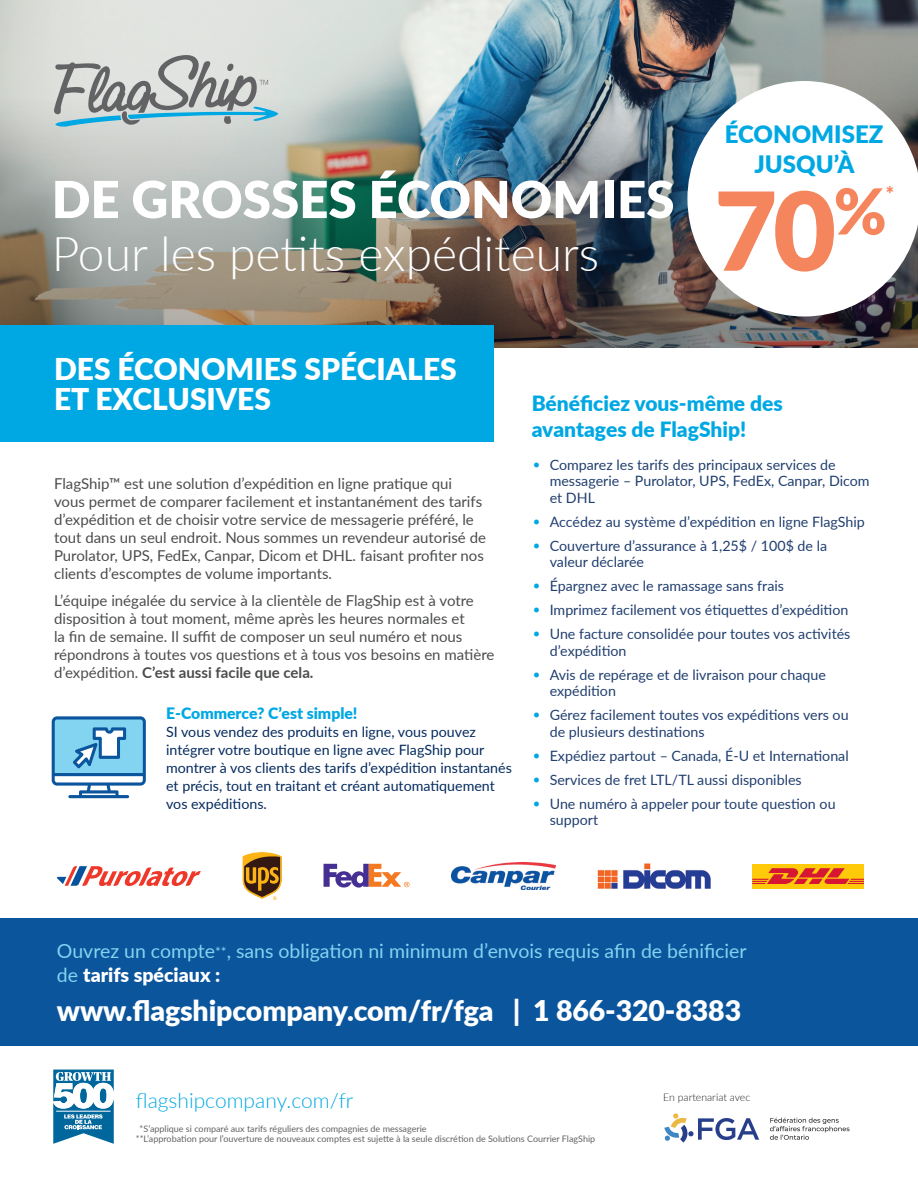
<style>
.page{position:relative;width:918px;height:1188px;background:#fff}
.page>*{position:absolute;margin:0;border:0;box-sizing:border-box;transform-origin:0 0}
.t1{font:900 108.75px "Lato";color:#f5855d}
.t2{font:900 51px "Lato";color:#fff}
.t3{font:300 48px "Lato";color:#fff}
.t4{font:900 30px/30px "Lato";color:#fff}
.t5{font:900 28.5px "Lato";letter-spacing:-.005em;color:#fff}
.t6{font:900 24px/30px "Lato";color:#00a8e3;text-align:center}
.t7{font:900 21px/25.5px "Lato";color:#00a8e3}
.t8{font:300 21px "Lato";color:#00a8e3}
.t9{font:19.5px/23.4px "Lato";color:#82d4f0}
.t10{font:900 19.5px "Lato";color:#f5855d}
.t11{font:900 15.75px "Lato";color:#00a8e3}
.t12{font:15px/18px "Lato";color:#4b4c4d}
.t13{font:14.25px/16.5px "Lato";color:#213f6f}
.t14{font:14.25px/18px "Lato";color:#052b5e}
.t15{font:300 10.5px "Lato";color:#231f20}
.t16{font:9px/10.8px "Lato";color:#636366}
.s1{font-weight:700}
.s2{font-weight:300;font-size:16.5px;color:#00a8e3}
.s3{font-size:13.5px}
.s4{font-weight:900;color:#fff}
</style>
<div class="page">
<img style="left:0;top:0;width:918px;height:99px">
<img style="left:0;top:99px;width:918px;height:248px">
<div style="left:0;top:918px;width:918px;height:127px;background:#0b559d"></div>
<div style="left:0;top:325px;width:493px;height:116px;background:#00a8e3"></div>
<svg style="left:54px;top:55px;width:224px;height:72px;background:#b1bdbe"></svg>
<svg style="left:57px;top:866px;width:144px;height:20px"></svg>
<svg style="left:324px;top:864px;width:86px;height:24px"></svg>
<div style="left:752px;top:864px;width:112px;height:24px;background:#feca0a"></div>
<svg style="left:752px;top:868px;width:112px;height:16px"></svg>
<img style="left:452px;top:862px;width:103px;height:28px">
<img style="left:598px;top:864px;width:112px;height:24px">
<svg style="left:243px;top:852px;width:39px;height:48px;background:#a0793b"></svg>
<svg style="left:687px;top:81px;width:231px;height:236px"></svg>
<svg style="left:52px;top:716px;width:94px;height:82px"></svg>
<svg style="left:53px;top:1070px;width:61px;height:74px"></svg>
<svg style="left:770px;top:1118px;width:80px;height:22px"></svg>
<svg style="left:664px;top:1113px;width:95px;height:30px"></svg>
<h2 class="t2" style="left:52px;top:161px;width:624px">DE GROSSES ÉCONOMIES</h2>
<h3 class="t3" style="left:52px;top:220px;width:549px">Pour les petits expéditeurs</h3>
<h3 class="t6" style="left:725px;top:118px;width:160px">ÉCONOMISEZ<br>JUSQU’À</h3>
<h1 class="t1" style="left:714px;top:149px;width:174px">70<sup>%</sup></h1>
<h3 class="t10" style="left:886px;top:179px;width:10px">*</h3>
<h3 class="t4" style="left:54px;top:353px;width:404px">DES ÉCONOMIES SPÉCIALES<br>ET EXCLUSIVES</h3>
<p class="t12" style="left:54px;top:474px;width:434px">FlagShip™ est une solution d’expédition en ligne pratique qui vous permet de comparer facilement et instantanément des tarifs d’expédition et de choisir votre service de messagerie préféré, le tout dans un seul endroit. Nous sommes un revendeur autorisé de Purolator, UPS, FedEx, Canpar, Dicom et DHL. faisant profiter nos clients d’escomptes de volume importants.</p>
<p class="t12" style="left:54px;top:591px;width:442px">L’équipe inégalée du service à la clientèle de FlagShip est à votre disposition à tout moment, même après les heures normales et<br>la fin de semaine. Il suffit de composer un seul numéro et nous répondrons à toutes vos questions et à tous vos besoins en matière d’expédition. <span class="s1">C’est aussi facile que cela.</span></p>
<p class="t11" style="left:166px;top:701px;width:193px">E-Commerce? C’est simple!</p>
<p class="t14" style="left:166px;top:722px;width:347px">SI vous vendez des produits en ligne, vous pouvez intégrer votre boutique en ligne avec FlagShip pour montrer à vos clients des tarifs d’expédition instantanés et précis, tout en traitant et créant automatiquement vos expéditions.</p>
<h3 class="t7" style="left:532px;top:390px;width:253px">Bénéficiez vous-même des avantages de FlagShip!</h3>
<p class="t13" style="left:550px;top:456px;width:321px;text-indent:-18px"><span class="s2">•</span> Comparez les tarifs des principaux services de messagerie – Purolator, UPS, FedEx, Canpar, Dicom et DHL</p>
<p class="t13" style="left:532px;top:513px;width:335px"><span class="s2">•</span> Accédez au système d’expédition en ligne FlagShip</p>
<p class="t13" style="left:550px;top:537px;width:279px;text-indent:-18px"><span class="s2">•</span> Couverture d’assurance à 1,25$ / 100$ de la valeur déclarée</p>
<p class="t13" style="left:532px;top:577px;width:254px"><span class="s2">•</span> Épargnez avec le ramassage sans frais</p>
<p class="t13" style="left:532px;top:601px;width:318px"><span class="s2">•</span> Imprimez facilement vos étiquettes d’expédition</p>
<p class="t13" style="left:550px;top:625px;width:302px;text-indent:-18px"><span class="s2">•</span> Une facture consolidée pour toutes vos activités d’expédition</p>
<p class="t13" style="left:550px;top:666px;width:278px;text-indent:-18px"><span class="s2">•</span> Avis de repérage et de livraison pour chaque expédition</p>
<p class="t13" style="left:550px;top:706px;width:300px;text-indent:-18px"><span class="s2">•</span> Gérez facilement toutes vos expéditions vers ou de plusieurs destinations</p>
<p class="t13" style="left:532px;top:747px;width:319px"><span class="s2">•</span> Expédiez partout – Canada, É-U et International</p>
<p class="t13" style="left:532px;top:771px;width:272px"><span class="s2">•</span> Services de fret LTL/TL aussi disponibles</p>
<p class="t13" style="left:550px;top:795px;width:287px;text-indent:-18px"><span class="s2">•</span> Une numéro à appeler pour toute question ou support</p>
<h3 class="t9" style="left:57px;top:939px;width:691px">Ouvrez un compte<span class="s3">**</span>, sans obligation ni minimum d’envois requis afin de bénificier de <span class="s4">tarifs spéciaux :</span></h3>
<h3 class="t5" style="left:57px;top:989px;width:686px">www.flagshipcompany.com/fr/fga | 1 866-320-8383</h3>
<h3 class="t8" style="left:136px;top:1086px;width:219px">flagshipcompany.com/fr</h3>
<p class="t16" style="left:136px;top:1122px;width:461px;text-indent:4px">*S’applique si comparé aux tarifs réguliers des compagnies de messagerie<br>**L’approbation pour l’ouverture de nouveaux comptes est sujette à la seule discrétion de Solutions Courrier FlagShip</p>
<p class="t15" style="left:663px;top:1089px;width:89px">En partenariat avec</p>
</div>
